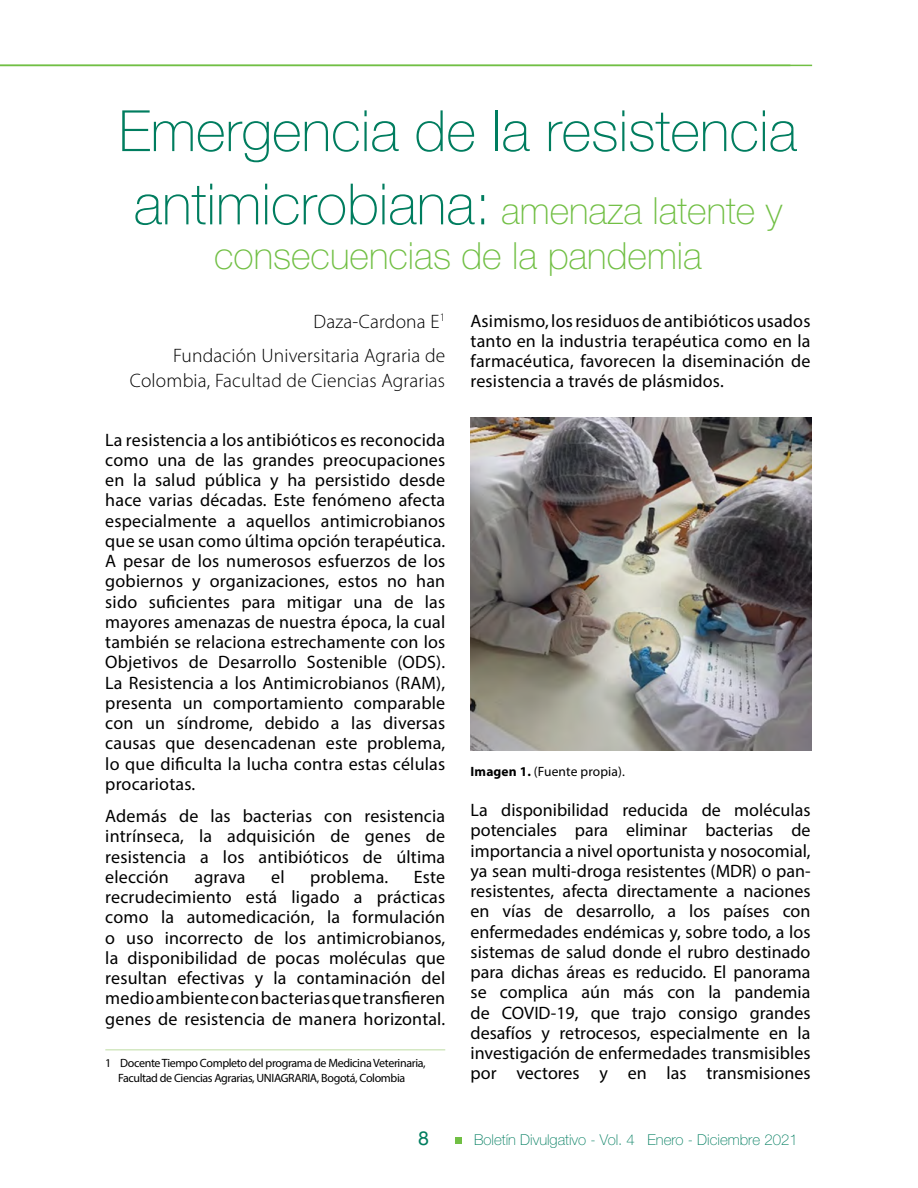
<style>
.page{position:relative;width:918px;height:1188px;background:#fff}
.page>*{position:absolute;margin:0;border:0;box-sizing:border-box;transform-origin:0 0}
.t1{font:100 57px "Helvetica Neue";color:#007d5f}
.t2{font:100 37.5px "Helvetica Neue";color:#71bf44}
.t3{font:300 19.5px/34px "Myriad Pro";letter-spacing:.01em;color:#000;text-align:right}
.t4{font:19.5px "Helvetica Neue";color:#007d5f}
.t5{font:18px/20.2px "Myriad Pro";letter-spacing:.01em;color:#000;text-align:justify}
.t6{font:100 15px "Helvetica Neue";color:#007d5f}
.t7{font:13.5px "Myriad Pro";letter-spacing:.01em;color:#000}
.t8{font:12px/14.4px "Myriad Pro";letter-spacing:-.03em;color:#000}
.s1{font-size:37.5px;color:#71bf44}
.s2{font-weight:700}
</style>
<div class="page">
<hr style="left:0;top:65px;width:812px;height:1px;background:#71bf44">
<svg style="left:456px;top:1137px;width:6px;height:6px"></svg>
<img style="left:471px;top:417px;width:341px;height:334px">
<hr style="left:105px;top:1049px;width:340px;height:2px;background:#d3e8c1">
<h1 class="t1" style="left:119px;top:98px;width:680px">Emergencia de la resistencia</h1>
<h1 class="t1" style="left:134px;top:172px;width:650px">antimicrobiana: <span class="s1">amenaza latente y</span></h1>
<h2 class="t2" style="left:214px;top:235px;width:489px">consecuencias de la pandemia</h2>
<p class="t3" style="left:173px;top:304px;width:274px">Daza-Cardona E<sup>1<br></sup>Fundación Universitaria Agraria de</p>
<p class="t3" style="left:130px;top:364px;width:317px">Colombia, Facultad de Ciencias Agrarias</p>
<p class="t5" style="left:105px;top:429px;width:342px">La resistencia a los antibióticos es reconocida como una de las grandes preocupaciones en la salud pública y ha persistido desde hace varias décadas. Este fenómeno afecta especialmente a aquellos antimicrobianos que se usan como última opción terapéutica.<br>A pesar de los numerosos esfuerzos de los gobiernos y organizaciones, estos no han sido suficientes para mitigar una de las mayores amenazas de nuestra época, la cual también se relaciona estrechamente con los Objetivos de Desarrollo Sostenible (ODS).<br>La Resistencia a los Antimicrobianos (RAM), presenta un comportamiento comparable con un síndrome, debido a las diversas causas que desencadenan este problema, lo que dificulta la lucha contra estas células procariotas.</p>
<p class="t5" style="left:105px;top:806px;width:341px">Además de las bacterias con resistencia intrínseca, la adquisición de genes de resistencia a los antibióticos de última elección</p>
<p class="t5" style="left:195px;top:867px;width:53px">agrava</p>
<p class="t5" style="left:271px;top:867px;width:15px">el</p>
<p class="t5" style="left:310px;top:867px;width:80px">problema.</p>
<p class="t5" style="left:105px;top:867px;width:341px;text-indent:309px">Este recrudecimiento está ligado a prácticas como la automedicación, la formulación o uso incorrecto de los antimicrobianos, la disponibilidad de pocas moléculas que resultan efectivas y la contaminación del medio ambiente con bacterias que transfieren genes de resistencia de manera horizontal.</p>
<p class="t8" style="left:118px;top:1056px;width:309px;text-indent:-13px">1 Docente Tiempo Completo del programa de Medicina Veterinaria,<br>Facultad de Ciencias Agrarias, UNIAGRARIA, Bogotá, Colombia</p>
<p class="t5" style="left:471px;top:310px;width:341px">Asimismo, los residuos de antibióticos usados tanto en la industria terapéutica como en la farmacéutica, favorecen la diseminación de resistencia a través de plásmidos.</p>
<p class="t7" style="left:471px;top:763px;width:156px"><span class="s2">Imagen 1.</span> (Fuente propia).</p>
<p class="t5" style="left:471px;top:800px;width:341px">La disponibilidad reducida de moléculas potenciales para eliminar bacterias de importancia a nivel oportunista y nosocomial, ya sean multi-droga resistentes (MDR) o pan&shy;resistentes, afecta directamente a naciones en vías de desarrollo, a los países con enfermedades endémicas y, sobre todo, a los sistemas de salud donde el rubro destinado para dichas áreas es reducido. El panorama se complica aún más con la pandemia de COVID-19, que trajo consigo grandes desafíos y retrocesos, especialmente en la investigación de enfermedades transmisibles por vectores y en las transmisiones</p>
<p class="t4" style="left:418px;top:1127px;width:12px">8</p>
<p class="t6" style="left:474px;top:1132px;width:325px">Boletín Divulgativo - Vol. 4 Enero - Diciembre 2021</p>
</div>
